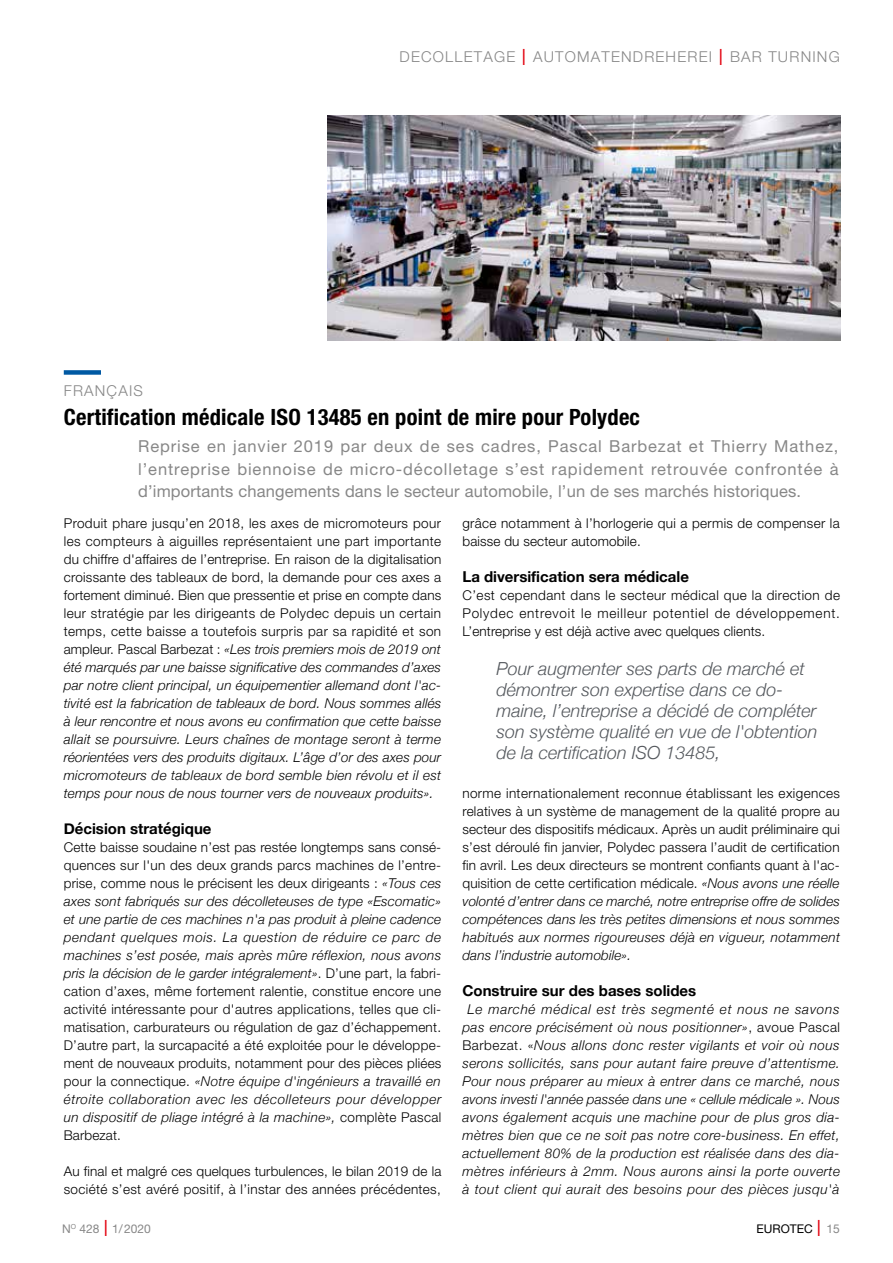
<style>
.page{position:relative;width:893px;height:1263px;background:#fff}
.page>*{position:absolute;margin:0;border:0;box-sizing:border-box;transform-origin:0 0}
.t1{font:700 condensed 22.5px "Helvetica Neue";letter-spacing:.01em;color:#000}
.t2{font:italic 300 18px/21px "Helvetica Neue";color:#54585d}
.t3{font:16.5px/22.5px "Helvetica Neue";letter-spacing:.01em;color:#878787;text-align:justify}
.t4{font:700 15px "Helvetica Neue";color:#000}
.t5{font:300 15px "Helvetica Neue";letter-spacing:.08em;color:#878787}
.t6{font:300 13.5px/18px "Helvetica Neue";letter-spacing:.01em;color:#000;text-align:justify}
.t7{font:italic 300 13.5px/18px "Helvetica Neue";letter-spacing:.03em;color:#000;text-align:justify}
.t8{font:12px "Helvetica Neue";color:#878787}
.t9{font:12px "Helvetica Neue";color:#000}
.s1{font-stretch:condensed;font-size:22.5px;color:#e30613}
.s2{font-style:normal}
.s3{font-style:italic}
.s4{font-weight:300;font-stretch:condensed;font-size:22.5px;color:#e30613}
.s5{color:#878787}
</style>
<div class="page">
<img style="left:327px;top:115px;width:513px;height:225px">
<div style="left:64px;top:370px;width:37px;height:5px;background:#0059a3"></div>
<p class="t5" style="left:400px;top:47px;width:442px">DECOLLETAGE <span class="s1">I</span> AUTOMATENDREHEREI <span class="s1">I</span> BAR TURNING</p>
<p class="t5" style="left:64px;top:381px;width:81px">FRANÇAIS</p>
<h1 class="t1" style="left:64px;top:403px;width:578px">Certification médicale ISO 13485 en point de mire pour Polydec</h1>
<p class="t3" style="left:138px;top:435px;width:702px">Reprise en janvier 2019 par deux de ses cadres, Pascal Barbezat et Thierry Mathez, l’entreprise biennoise de micro-décolletage s’est rapidement retrouvée confrontée à d’importants changements dans le secteur automobile, l’un de ses marchés historiques.</p>
<p class="t7" style="left:64px;top:513px;width:379px"><span class="s2">Produit phare jusqu’en 2018, les axes de micromoteurs pour les compteurs à aiguilles représentaient une part importante du chiffre d'affaires de l’entreprise. En raison de la digitalisation croissante des tableaux de bord, la demande pour ces axes a fortement diminué. Bien que pressentie et prise en compte dans leur stratégie par les dirigeants de Polydec depuis un certain temps, cette baisse a toutefois surpris par sa rapidité et son ampleur. Pascal Barbezat :</span> «Les trois premiers mois de 2019 ont été marqués par une baisse significative des commandes d’axes par notre client principal, un équipementier allemand dont l'ac&shy;tivité est la fabrication de tableaux de bord. Nous sommes allés à leur rencontre et nous avons eu confirmation que cette baisse allait se poursuivre. Leurs chaînes de montage seront à terme réorientées vers des produits digitaux. L’âge d’or des axes pour micromoteurs de tableaux de bord semble bien révolu et il est temps pour nous de nous tourner vers de nouveaux produits».</p>
<p class="t4" style="left:64px;top:817px;width:149px">Décision stratégique</p>
<p class="t6" style="left:64px;top:838px;width:379px">Cette baisse soudaine n’est pas restée longtemps sans consé&shy;quences sur l'un des deux grands parcs machines de l’entre&shy;prise, comme nous le précisent les deux dirigeants : <span class="s3">«Tous ces axes sont fabriqués sur des décolleteuses de type «Escomatic» et une partie de ces machines n'a pas produit à pleine cadence pendant quelques mois. La question de réduire ce parc de machines s’est posée, mais après mûre réflexion, nous avons pris la décision de le garder intégralement»</span>. D’une part, la fabri&shy;cation d’axes, même fortement ralentie, constitue encore une activité intéressante pour d'autres applications, telles que cli&shy;matisation, carburateurs ou régulation de gaz d’échappement.<br>D’autre part, la surcapacité a été exploitée pour le développe&shy;ment de nouveaux produits, notamment pour des pièces pliées pour la connectique. <span class="s3">«Notre équipe d'ingénieurs a travaillé en étroite collaboration avec les décolleteurs pour développer un dispositif de pliage intégré à la machine»,</span> complète Pascal Barbezat.</p>
<p class="t6" style="left:64px;top:1162px;width:379px">Au final et malgré ces quelques turbulences, le bilan 2019 de la société s’est avéré positif, à l’instar des années précédentes,</p>
<p class="t6" style="left:462px;top:514px;width:379px">grâce notamment à l’horlogerie qui a permis de compenser la baisse du secteur automobile.</p>
<p class="t4" style="left:462px;top:565px;width:228px">La diversification sera médicale</p>
<p class="t6" style="left:462px;top:586px;width:379px">C’est cependant dans le secteur médical que la direction de Polydec entrevoit le meilleur potentiel de développement.<br>L’entreprise y est déjà active avec quelques clients.</p>
<h2 class="t2" style="left:496px;top:657px;width:323px">Pour augmenter ses parts de marché et démontrer son expertise dans ce do&shy;maine, l’entreprise a décidé de compléter son système qualité en vue de l'obtention de la certification ISO 13485,</h2>
<p class="t6" style="left:462px;top:784px;width:379px">norme internationalement reconnue établissant les exigences relatives à un système de management de la qualité propre au secteur des dispositifs médicaux. Après un audit préliminaire qui s’est déroulé fin janvier, Polydec passera l’audit de certification fin avril. Les deux directeurs se montrent confiants quant à l'ac&shy;quisition de cette certification médicale. <span class="s3">«Nous avons une réelle volonté d’entrer dans ce marché, notre entreprise offre de solides compétences dans les très petites dimensions et nous sommes habitués aux normes rigoureuses déjà en vigueur, notamment dans l’industrie automobile».</span></p>
<p class="t4" style="left:462px;top:979px;width:235px">Construire sur des bases solides</p>
<p class="t7" style="left:462px;top:999px;width:379px;text-align:center">Le marché médical est très segmenté et nous ne savons pas encore précisément où nous positionner»<span class="s2">, avoue Pascal Barbezat. «</span>Nous allons donc rester vigilants et voir où nous serons sollicités, sans pour autant faire preuve d’attentisme.<br>Pour nous préparer au mieux à entrer dans ce marché, nous avons investi l'année passée dans une « cellule médicale ». Nous avons également acquis une machine pour de plus gros dia&shy;mètres bien que ce ne soit pas notre core-business. En effet, actuellement 80% de la production est réalisée dans des dia&shy;mètres inférieurs à 2mm. Nous aurons ainsi la porte ouverte à tout client qui aurait des besoins pour des pièces jusqu'à</p>
<p class="t8" style="left:62px;top:1221px;width:90px">N<sup>O</sup> 428 <span class="s4">I</span> 1/2020</p>
<p class="t9" style="left:756px;top:1221px;width:85px">EUROTEC <span class="s4">I</span> <span class="s5">15</span></p>
</div>
